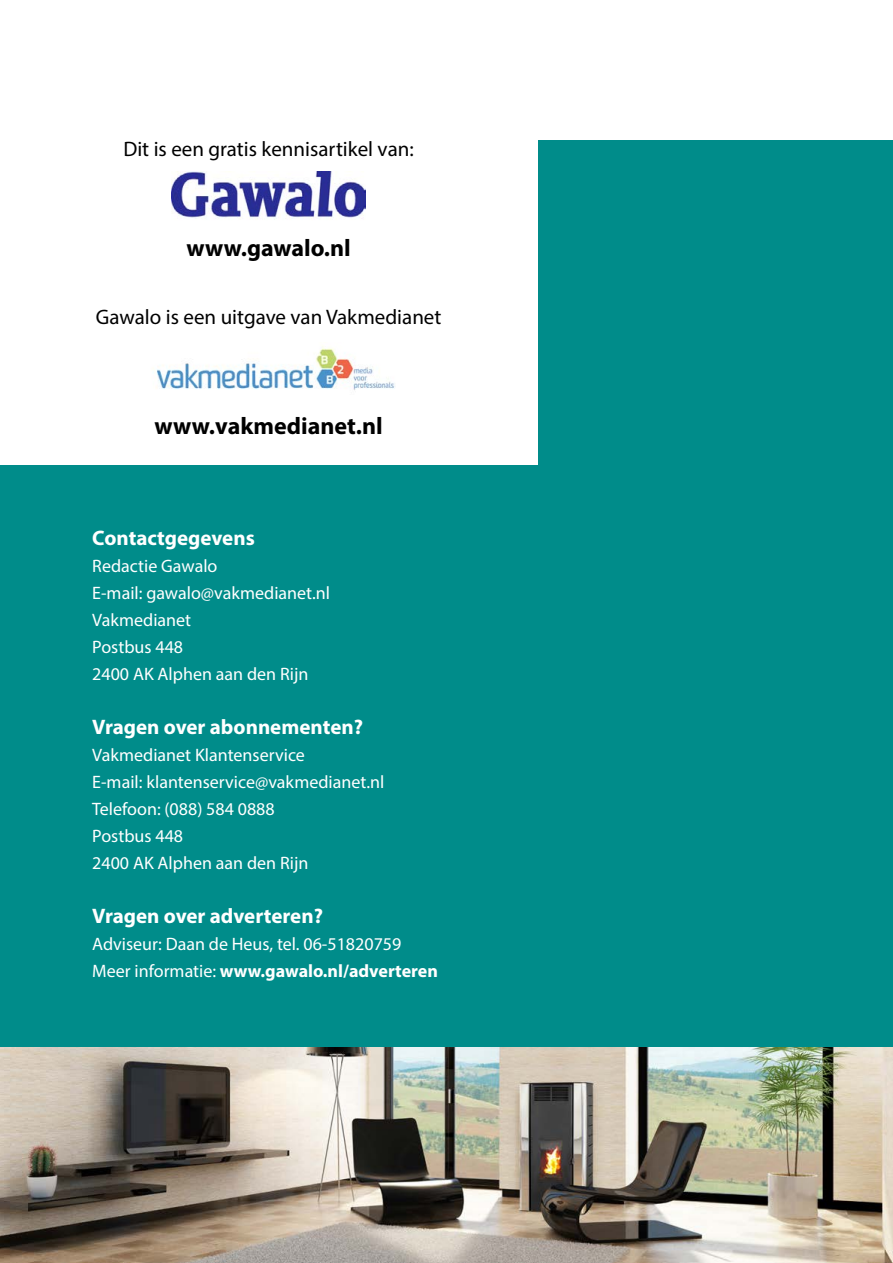
<style>
.page{position:relative;width:893px;height:1263px;background:#fff}
.page>*{position:absolute;margin:0;border:0;box-sizing:border-box;transform-origin:0 0}
.t1{font:700 24px "Myriad Pro";color:#000}
.t2{font:21px "Myriad Pro";color:#000}
.t3{font:700 21px "Myriad Pro";color:#fff}
.t4{font:18px/27px "Myriad Pro";color:#fff}
.s1{font-weight:700}
</style>
<div class="page">
<img style="left:0;top:1047px;width:893px;height:216px">
<div style="left:0;top:141px;width:893px;height:906px;background:#008c8a"></div>
<div style="left:0;top:54px;width:537px;height:410px;background:#fff"></div>
<img style="left:172px;top:172px;width:193px;height:48px">
<img style="left:156px;top:346px;width:239px;height:44px">
<p class="t2" style="left:123px;top:136px;width:292px">Dit is een gratis kennisartikel van:</p>
<h1 class="t1" style="left:186px;top:232px;width:166px">www.gawalo.nl</h1>
<p class="t2" style="left:96px;top:304px;width:347px">Gawalo is een uitgave van Vakmedianet</p>
<h1 class="t1" style="left:154px;top:410px;width:230px">www.vakmedianet.nl</h1>
<p class="t3" style="left:92px;top:524px;width:164px">Contactgegevens</p>
<p class="t4" style="left:92px;top:552px;width:239px">Redactie Gawalo<br>E-mail: gawalo@vakmedianet.nl<br>Vakmedianet<br>Postbus 448<br>2400 AK Alphen aan den Rijn</p>
<p class="t3" style="left:92px;top:713px;width:272px">Vragen over abonnementen?</p>
<p class="t4" style="left:92px;top:741px;width:294px">Vakmedianet Klantenservice<br>E-mail: klantenservice@vakmedianet.nl<br>Telefoon: (088) 584 0888<br>Postbus 448<br>2400 AK Alphen aan den Rijn</p>
<p class="t3" style="left:92px;top:902px;width:232px">Vragen over adverteren?</p>
<p class="t4" style="left:92px;top:930px;width:347px">Adviseur: Daan de Heus, tel. 06-51820759<br>Meer informatie: <span class="s1">www.gawalo.nl/adverteren</span></p>
</div>
